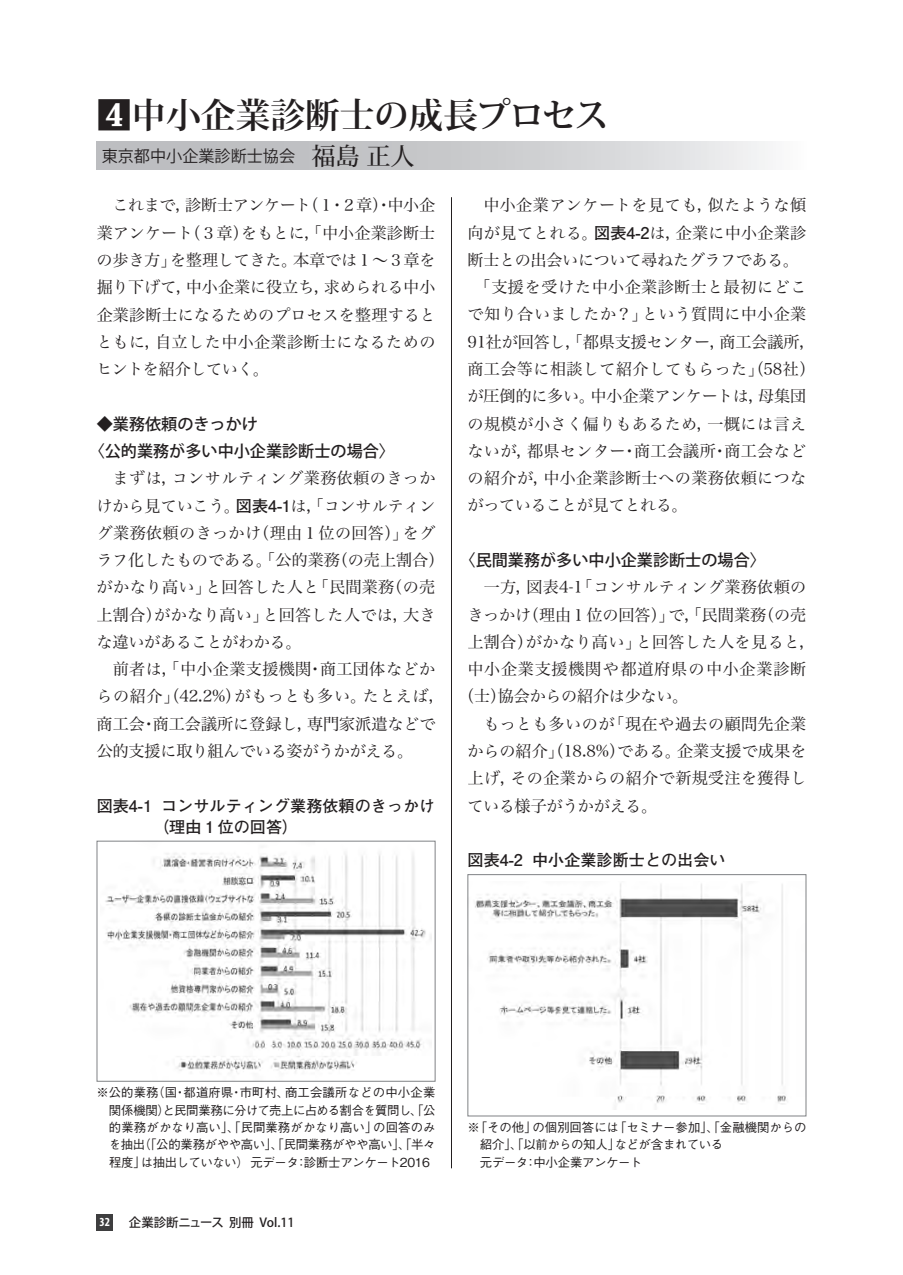
<style>
.page{position:relative;width:903px;height:1275px;background:#fff}
.page>*{position:absolute;margin:0;border:0;box-sizing:border-box;transform-origin:0 0}
.t1{font:700 34.65px "Koz Min Pro";color:#231f20}
.t2{font:16.1px/27.3px "Hira Min Pro W3";letter-spacing:.015em;color:#231f20}
.t3{font:500 16.1px/27.3px "Koz Go Pro";color:#231f20}
.t4{font:700 16.1px/21.2px "Futo Go B101 Pro";color:#231f20}
.t5{font:16.1px "Hira Min Pro W3";letter-spacing:-.015em;color:#231f20}
.t6{font:16.1px "Hira Min Pro W3";letter-spacing:-.02em;color:#231f20}
.t7{font:16.1px "Hira Min Pro W3";letter-spacing:-.01em;color:#231f20}
.t8{font:16.1px "Hira Min Pro W3";letter-spacing:-.005em;color:#231f20}
.t9{font:16.1px "Hira Min Pro W3";letter-spacing:.045em;color:#231f20}
.t10{font:16.1px "Koz Go Pro";color:#231f20}
.t11{font:16.1px "Hira Min Pro W3";letter-spacing:-.03em;color:#231f20}
.t12{font:500 12.42px/17.3px "Gothic BBB Pro";letter-spacing:-.025em;color:#231f20;text-align:justify}
.t13{font:500 12.42px "Gothic BBB Pro";letter-spacing:-.005em;color:#231f20}
.t14{font:500 12.42px "Koz Go Pro";color:#231f20}
.t15{font:700 condensed 12.42px "Myriad Pro";color:#fff}
.s1{font-family:"Koz Min Pro";font-weight:500;font-size:24.15px}
.s2{font-family:"Futo Go B101 Pro";font-weight:700}
</style>
<div class="page">
<div style="left:97px;top:1214px;width:16px;height:16px;background:#3e3e3f"></div>
<hr style="left:451px;top:197px;width:1px;height:971px;background:#231f20">
<div style="left:97px;top:141px;width:709px;height:29px;background:linear-gradient(to right,#b1b2b5,#ededee)"></div>
<img style="left:105px;top:853px;width:327px;height:220px">
<img style="left:475px;top:883px;width:312px;height:222px">
<h1 class="t1" style="left:97px;top:90px;width:514px">4中小企業診断士の成長プロセス</h1>
<p class="t10" style="left:102px;top:145px;width:314px">東京都中小企業診断士協会 <span class="s1">福島 正人</span></p>
<p class="t2" style="left:96px;top:190px;width:341px;text-align:justify;text-indent:16px">これまで，診断士アンケート（１・２章）・中小企業アンケート（３章）をもとに，「中小企業診断士の歩き方」を整理してきた。本章では１～３章を掘り下げて，中小企業に役立ち，求められる中小企業診断士になるためのプロセスを整理するとともに，自立した中小企業診断士になるためのヒントを紹介していく。</p>
<p class="t3" style="left:89px;top:411px;width:308px;text-indent:8px">◆業務依頼のきっかけ<br>〈公的業務が多い中小企業診断士の場合〉</p>
<p class="t2" style="left:96px;top:463px;width:350px;text-indent:16px">まずは，コンサルティング業務依頼のきっかけから見ていこう。<span class="s2">図表4-1</span>は，「コンサルティング業務依頼のきっかけ（理由１位の回答）」をグラフ化したものである。「公的業務（の売上割合）がかなり高い」と回答した人と「民間業務（の売上割合）がかなり高い」と回答した人では，大きな違いがあることがわかる。</p>
<p class="t2" style="left:96px;top:654px;width:350px;text-indent:16px">前者は，「中小企業支援機関・商工団体などからの紹介」（42.2%）がもっとも多い。たとえば，商工会・商工会議所に登録し，専門家派遣などで公的支援に取り組んでいる姿がうかがえる。</p>
<p class="t4" style="left:153px;top:793px;width:284px;text-indent:-56px">図表4-1 コンサルティング業務依頼のきっかけ（理由１位の回答）</p>
<p class="t2" style="left:483px;top:190px;width:324px">中小企業アンケートを見ても，似たような傾</p>
<p class="t2" style="left:467px;top:217px;width:340px">向が見てとれる。<span class="s2">図表4-2</span>は，企業に中小企業診</p>
<p class="t6" style="left:467px;top:246px;width:333px">断士との出会いについて尋ねたグラフである。</p>
<p class="t2" style="left:474px;top:272px;width:334px">「支援を受けた中小企業診断士と最初にどこ</p>
<p class="t2" style="left:467px;top:299px;width:340px">で知り合いましたか？」という質問に中小企業</p>
<p class="t7" style="left:467px;top:328px;width:350px">91社が回答し，「都県支援センター，商工会議所，</p>
<p class="t2" style="left:467px;top:354px;width:349px">商工会等に相談して紹介してもらった」（58社）</p>
<p class="t5" style="left:467px;top:382px;width:340px">が圧倒的に多い。中小企業アンケートは，母集団</p>
<p class="t2" style="left:467px;top:408px;width:340px">の規模が小さく偏りもあるため，一概には言え</p>
<p class="t2" style="left:467px;top:436px;width:340px">ないが，都県センター・商工会議所・商工会など</p>
<p class="t2" style="left:467px;top:463px;width:340px">の紹介が，中小企業診断士への業務依頼につな</p>
<p class="t11" style="left:467px;top:492px;width:222px">がっていることが見てとれる。</p>
<p class="t3" style="left:459px;top:547px;width:308px">〈民間業務が多い中小企業診断士の場合〉</p>
<p class="t2" style="left:484px;top:572px;width:324px">一方，図表4-1「コンサルティング業務依頼の</p>
<p class="t8" style="left:467px;top:601px;width:340px">きっかけ（理由１位の回答）」で，「民間業務（の売</p>
<p class="t2" style="left:467px;top:627px;width:350px">上割合）がかなり高い」と回答した人を見ると，</p>
<p class="t9" style="left:467px;top:655px;width:340px">中小企業支援機関や都道府県の中小企業診断</p>
<p class="t5" style="left:458px;top:683px;width:231px">（士）協会からの紹介は少ない。</p>
<p class="t2" style="left:483px;top:708px;width:324px">もっとも多いのが「現在や過去の顧問先企業</p>
<p class="t2" style="left:467px;top:736px;width:340px">からの紹介」（18.8%）である。企業支援で成果を</p>
<p class="t2" style="left:467px;top:763px;width:340px">上げ，その企業からの紹介で新規受注を獲得し</p>
<p class="t6" style="left:467px;top:792px;width:191px">ている様子がうかがえる。</p>
<p class="t4" style="left:468px;top:847px;width:259px">図表4-2 中小企業診断士との出会い</p>
<p class="t12" style="left:109px;top:1082px;width:328px;text-indent:-12px">※公的業務（国・都道府県・市町村、商工会議所などの中小企業関係機関）と民間業務に分けて売上に占める割合を質問し、「公的業務がかなり高い」、「民間業務がかなり高い」の回答のみを抽出（「公的業務がやや高い」、「民間業務がやや高い」、「半々程度」は抽出していない） 元データ：診断士アンケート2016</p>
<p class="t15" style="left:100px;top:1214px;width:12px">32</p>
<p class="t14" style="left:129px;top:1214px;width:167px">企業診断ニュース 別冊 Vol.11</p>
<p class="t13" style="left:467px;top:1117px;width:341px">※「その他」の個別回答には「セミナー参加」、「金融機関からの</p>
<p class="t12" style="left:480px;top:1135px;width:245px">紹介」、「以前からの知人」などが含まれている</p>
<p class="t12" style="left:468px;top:1152px;width:176px">　元データ：中小企業アンケート</p>
</div>
